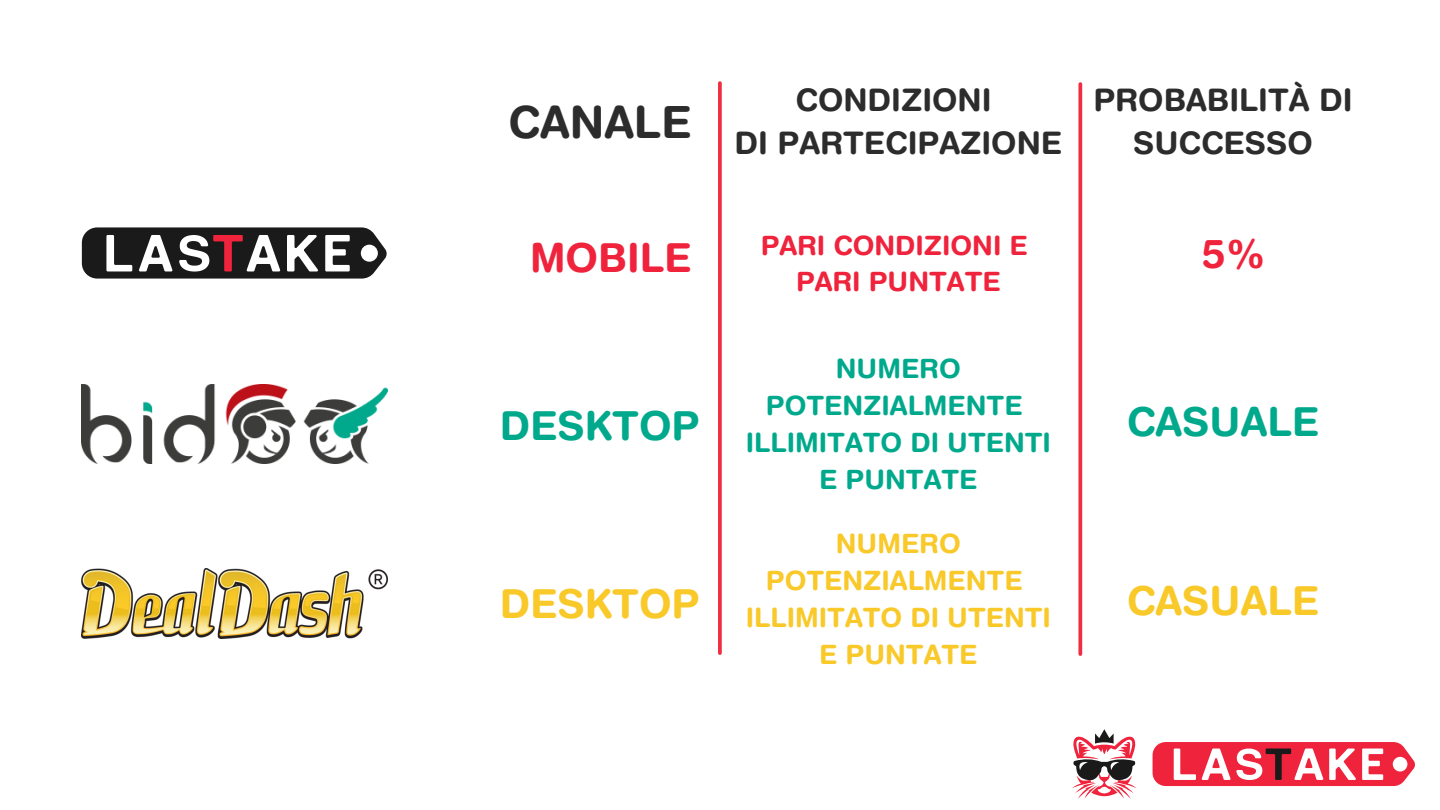
<style>
.page{position:relative;width:1440px;height:810px;background:#fff}
.page>*{position:absolute;margin:0;border:0;box-sizing:border-box;transform-origin:0 0}
.t1{font:700 44.4px "Helvetica Rounded";color:#2c2c2c}
.t2{font:700 40px "Helvetica Rounded";color:#01a98c}
.t3{font:700 40px "Helvetica Rounded";color:#f9c829}
.t4{font:700 40px "Helvetica Rounded";color:#ef233c}
.t5{font:700 31.1px/43.5px "Helvetica Rounded";color:#2c2c2c;text-align:center}
.t6{font:700 26.7px/36.8px "Helvetica Rounded";color:#01a98c;text-align:center}
.t7{font:700 26.7px/36.8px "Helvetica Rounded";color:#f9c829;text-align:center}
.t8{font:700 26.7px/36.7px "Helvetica Rounded";color:#ef233c;text-align:center}
</style>
<div class="page">
<svg style="left:1153px;top:742px;width:262px;height:44px"></svg>
<svg style="left:1072px;top:729px;width:65px;height:70px"></svg>
<img style="left:82px;top:385px;width:306px;height:79px">
<img style="left:81px;top:569px;width:307px;height:70px">
<svg style="left:718px;top:83px;width:4px;height:570px;background:#f0394d"></svg>
<svg style="left:1078px;top:84px;width:4px;height:570px;background:#f14557"></svg>
<svg style="left:82px;top:227px;width:305px;height:52px"></svg>
<h1 class="t1" style="left:508px;top:95px;width:185px">CANALE</h1>
<p class="t5" style="left:735px;top:77px;width:329px">CONDIZIONI<br>DI PARTECIPAZIONE</p>
<p class="t5" style="left:1093px;top:77px;width:261px">PROBABILITÀ DI<br>SUCCESSO</p>
<p class="t4" style="left:530px;top:233px;width:163px">MOBILE</p>
<p class="t8" style="left:761px;top:226px;width:269px">PARI CONDIZIONI E<br>PARI PUNTATE</p>
<p class="t4" style="left:1202px;top:229px;width:65px">5%</p>
<p class="t2" style="left:500px;top:401px;width:201px">DESKTOP</p>
<p class="t6" style="left:746px;top:350px;width:307px">NUMERO<br>POTENZIALMENTE<br>ILLIMITATO DI UTENTI<br>E PUNTATE</p>
<p class="t2" style="left:1127px;top:397px;width:194px">CASUALE</p>
<p class="t7" style="left:746px;top:525px;width:307px">NUMERO<br>POTENZIALMENTE<br>ILLIMITATO DI UTENTI<br>E PUNTATE</p>
<p class="t3" style="left:500px;top:580px;width:201px">DESKTOP</p>
<p class="t3" style="left:1127px;top:576px;width:194px">CASUALE</p>
</div>
